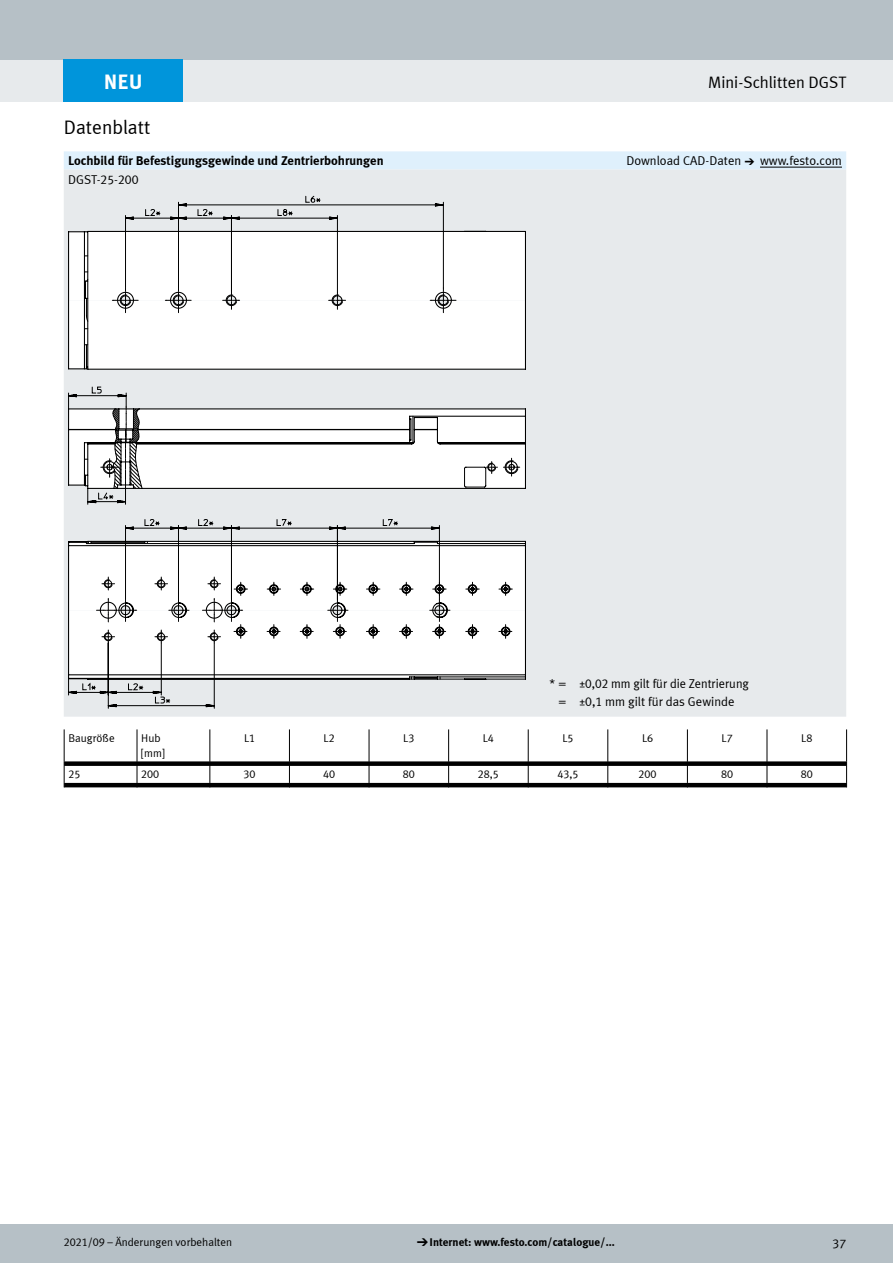
<style>
.page{position:relative;width:893px;height:1263px;background:#fff}
.page>*{position:absolute;margin:0;border:0;box-sizing:border-box;transform-origin:0 0}
.t1{font:700 21px "Meta Plus LF";color:#fff}
.t2{font:19.5px "Meta Plus LF";color:#000}
.t3{font:16.5px "Meta Plus LF";color:#000}
.t4{font:12.75px/18px "Meta Plus LF";color:#000;text-align:center}
.t5{font:700 12.75px "Meta Plus LF";color:#000}
.t6{font:11.25px/15px "Meta Plus LF";color:#000}
.t7{font:700 11.25px "Meta Plus LF";color:#000}
.s1{font-family:"Meto Pict 182"}
.s2{font-family:"Meto Pict 182";font-weight:400}
</style>
<div class="page">
<div style="left:0;top:1225px;width:893px;height:38px;background:#b6c0c6"></div>
<div style="left:0;top:60px;width:893px;height:42px;background:#e7eaec"></div>
<div style="left:0;top:0;width:893px;height:60px;background:#b6c0c6"></div>
<svg style="left:64px;top:151px;width:782px;height:19px;background:#dfeffb"></svg>
<div style="left:64px;top:170px;width:782px;height:547px;background:#e7eaec"></div>
<hr style="left:760px;top:167px;width:82px;height:1px;background:#000">
<svg style="left:68px;top:230px;width:458px;height:450px"></svg>
<svg style="left:82px;top:196px;width:433px;height:508px"></svg>
<hr style="left:64px;top:729px;width:1px;height:32px;background:#000">
<hr style="left:137px;top:729px;width:1px;height:32px;background:#000">
<hr style="left:209px;top:729px;width:1px;height:32px;background:#000">
<hr style="left:289px;top:729px;width:1px;height:32px;background:#000">
<hr style="left:369px;top:729px;width:1px;height:32px;background:#000">
<hr style="left:448px;top:729px;width:1px;height:32px;background:#000">
<hr style="left:528px;top:729px;width:1px;height:32px;background:#000">
<hr style="left:607px;top:729px;width:1px;height:32px;background:#000">
<hr style="left:687px;top:729px;width:1px;height:32px;background:#000">
<hr style="left:767px;top:729px;width:1px;height:32px;background:#000">
<hr style="left:846px;top:729px;width:1px;height:32px;background:#000">
<svg style="left:64px;top:761px;width:783px;height:26px"></svg>
<div style="left:64px;top:60px;width:119px;height:42px;background:#0095db"></div>
<h1 class="t1" style="left:104px;top:68px;width:40px">NEU</h1>
<p class="t3" style="left:708px;top:73px;width:140px">Mini-Schlitten DGST</p>
<h2 class="t2" style="left:64px;top:116px;width:88px">Datenblatt</h2>
<p class="t5" style="left:68px;top:152px;width:317px">Lochbild für Befestigungsgewinde und Zentrierbohrungen</p>
<p class="t4" style="left:626px;top:152px;width:217px">Download CAD-Daten <span class="s1">a</span> www.festo.com</p>
<p class="t4" style="left:68px;top:170px;width:72px">DGST-25-200</p>
<p class="t4" style="left:550px;top:675px;width:201px">* = ±0,02 mm gilt für die Zentrierung = ±0,1 mm gilt für das Gewinde</p>
<p class="t6" style="left:68px;top:730px;width:48px">Baugröße</p>
<p class="t6" style="left:141px;top:730px;width:25px">Hub [mm]</p>
<p class="t6" style="left:244px;top:730px;width:13px">L1</p>
<p class="t6" style="left:324px;top:730px;width:13px">L2</p>
<p class="t6" style="left:403px;top:730px;width:13px">L3</p>
<p class="t6" style="left:483px;top:730px;width:13px">L4</p>
<p class="t6" style="left:562px;top:730px;width:13px">L5</p>
<p class="t6" style="left:642px;top:730px;width:13px">L6</p>
<p class="t6" style="left:722px;top:730px;width:13px">L7</p>
<p class="t6" style="left:801px;top:730px;width:13px">L8</p>
<p class="t6" style="left:68px;top:766px;width:14px">25</p>
<p class="t6" style="left:141px;top:766px;width:20px">200</p>
<p class="t6" style="left:244px;top:766px;width:14px">30</p>
<p class="t6" style="left:323px;top:766px;width:14px">40</p>
<p class="t6" style="left:403px;top:766px;width:14px">80</p>
<p class="t6" style="left:478px;top:766px;width:23px">28,5</p>
<p class="t6" style="left:557px;top:766px;width:23px">43,5</p>
<p class="t6" style="left:639px;top:766px;width:20px">200</p>
<p class="t6" style="left:721px;top:766px;width:14px">80</p>
<p class="t6" style="left:801px;top:766px;width:14px">80</p>
<p class="t6" style="left:64px;top:1235px;width:170px">2021/09 – Änderungen vorbehalten</p>
<p class="t7" style="left:417px;top:1235px;width:199px"><span class="s2">d</span>Internet: www.festo.com/catalogue/...</p>
<p class="t4" style="left:832px;top:1234px;width:15px">37</p>
</div>
